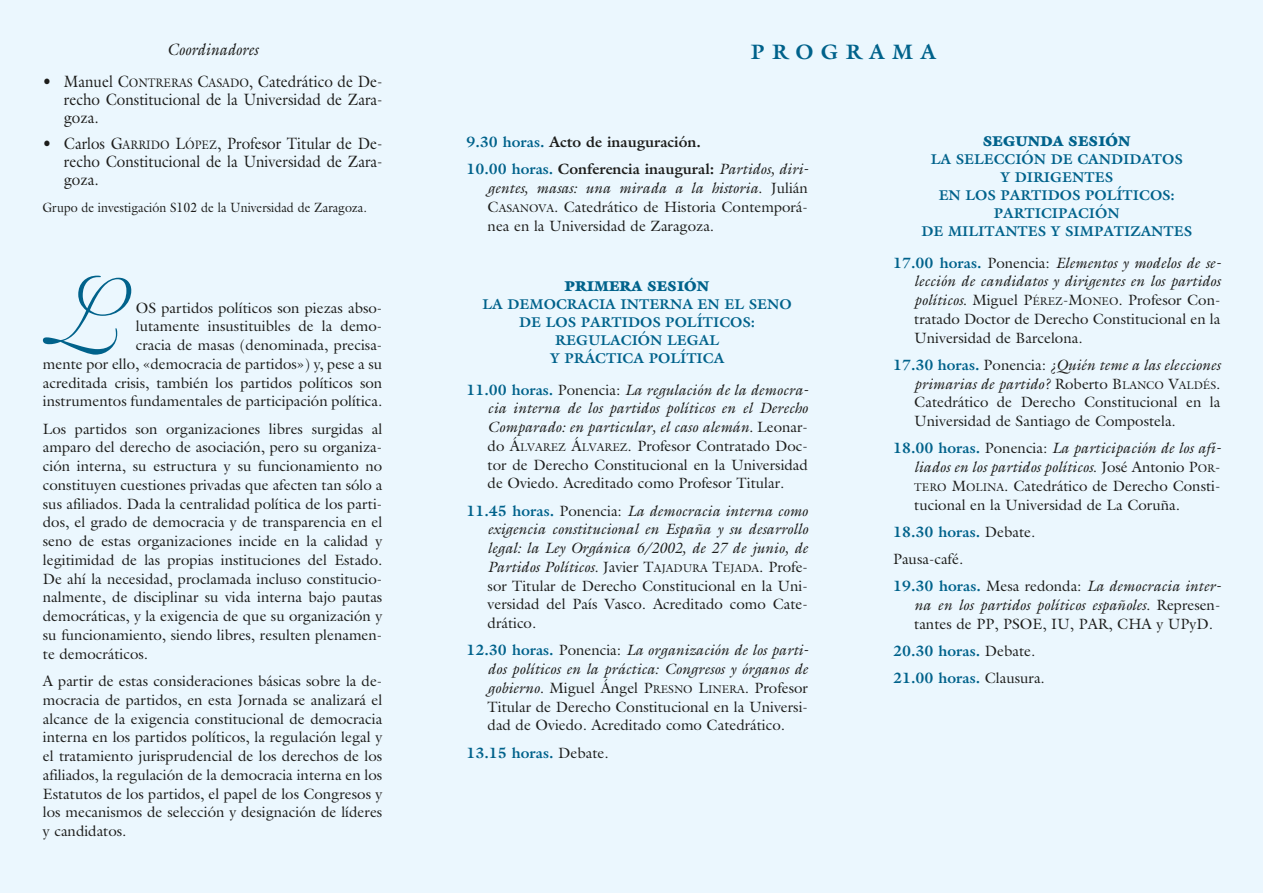
<style>
.page{position:relative;width:1263px;height:893px;background:#ebf7fe}
.page>*{position:absolute;margin:0;border:0;box-sizing:border-box;transform-origin:0 0}
.t1{font:94.95px "Shelley Volante BT";color:#00628b;scale:.92 1}
.t2{font:700 21px "Galliard";color:#00628b}
.t3{font:16.5px/18px "Galliard";color:#1d1d1b;text-align:justify;scale:.92 1}
.t4{font:italic 16.5px "Galliard";color:#1d1d1b;scale:.92 1}
.t5{font:15px/18.8px "Galliard";color:#1d1d1b;text-align:justify}
.t6{font:italic 15px/18.8px "Galliard";color:#1d1d1b;text-align:justify}
.t7{font:700 15px/27.3px "Galliard";color:#1d1d1b}
.t8{font:700 15px/27.3px "Galliard";color:#00628b}
.t9{font:700 14.25px/18px "Galliard";color:#00628b;text-align:center}
.t10{font:900 14.25px "Galliard";color:#00628b}
.t11{font:13.5px "Galliard";color:#1d1d1b;scale:.92 1}
.s1{font-style:inherit}
.s2{font-size:12.3px}
.s3{color:#00628b}
.s4{font-weight:400;font-style:italic}
.s5{font-style:italic}
.s6{font-size:11.25px}
.s7{font-weight:700;color:#00628b}
.s8{font-weight:700;font-style:normal;color:#00628b}
.s9{font-style:normal}
.s10{font-style:normal;font-size:11.25px}
.s11{font-weight:400;color:#1d1d1b}
</style>
<div class="page">
<p class="t4" style="left:167px;top:39px;width:100px">Coordinadores</p>
<p class="t3" style="left:64px;top:72px;width:348px;text-indent:-21px">• Manuel <span class="s1">C</span><span class="s2">ONTRERAS</span> <span class="s1">C</span><span class="s2">ASADO</span>, Catedrático de De&shy;recho Constitucional de la Universidad de Zara&shy;goza.</p>
<p class="t3" style="left:64px;top:134px;width:348px;text-indent:-21px">• Carlos <span class="s1">G</span><span class="s2">ARRIDO</span> <span class="s1">L</span><span class="s2">ÓPEZ</span>, Profesor Titular de De&shy;recho Constitucional de la Universidad de Zara&shy;goza.</p>
<p class="t11" style="left:43px;top:198px;width:354px">Grupo de investigación S102 de la Universidad de Zaragoza.</p>
<h1 class="t1" style="left:43px;top:254px;width:87px">L</h1>
<p class="t5" style="left:43px;top:298px;width:341px;text-align:right">OS partidos políticos son piezas abso-<br>lutamente insustituibles de la demo-<br>cracia de masas (denominada, precisa-<br>mente por ello, «democracia de partidos») y, pese a su acreditada crisis, también los partidos políticos son instrumentos fundamentales de participación política.</p>
<p class="t5" style="left:43px;top:419px;width:341px">Los partidos son organizaciones libres surgidas al amparo del derecho de asociación, pero su organiza&shy;ción interna, su estructura y su funcionamiento no constituyen cuestiones privadas que afecten tan sólo a sus afiliados. Dada la centralidad política de los parti&shy;dos, el grado de democracia y de transparencia en el seno de estas organizaciones incide en la calidad y legitimidad de las propias instituciones del Estado.<br>De ahí la necesidad, proclamada incluso constitucio&shy;nalmente, de disciplinar su vida interna bajo pautas democráticas, y la exigencia de que su organización y su funcionamiento, siendo libres, resulten plenamen&shy;te democráticos.</p>
<p class="t5" style="left:43px;top:671px;width:341px">A partir de estas consideraciones básicas sobre la de&shy;mocracia de partidos, en esta Jornada se analizará el alcance de la exigencia constitucional de democracia interna en los partidos políticos, la regulación legal y el tratamiento jurisprudencial de los derechos de los afiliados, la regulación de la democracia interna en los Estatutos de los partidos, el papel de los Congresos y los mecanismos de selección y designación de líderes y candidatos.</p>
<h2 class="t2" style="left:751px;top:38px;width:43px">P ro</h2>
<h2 class="t2" style="left:821px;top:38px;width:49px">g rama</h2>
<p class="t7" style="left:466px;top:128px;width:344px"><span class="s3">9.30 horas.</span> Acto de inauguración.<br><span class="s3">10.00 horas.</span> Conferencia inaugural: <span class="s4">Partidos, diri-</span></p>
<p class="t5" style="left:488px;top:178px;width:322px"><span class="s5">gentes, masas: una mirada a la historia.</span> Julián <span class="s1">C</span><span class="s6">ASANOVA</span><span class="s1">.</span> Catedrático de Historia Contemporá&shy;nea en la Universidad de Zaragoza.</p>
<p class="t10" style="left:565px;top:277px;width:146px">PRIMERA SESIÓN</p>
<p class="t9" style="left:483px;top:295px;width:311px">LA DEMOCRACIA INTERNA EN EL SENO<br>DE LOS PARTIDOS POLÍTICOS:<br>REGULACIÓN LEGAL<br>Y PRÁCTICA POLÍTICA</p>
<p class="t5" style="left:488px;top:380px;width:322px;text-indent:-21px"><span class="s7">11.00 horas.</span> Ponencia: <span class="s5">La regulación de la democra&shy;cia interna de los partidos políticos en el Derecho Comparado: en particular, el caso alemán.</span> Leonar&shy;do <span class="s1">Á</span><span class="s6">LVAREZ</span> <span class="s1">Á</span><span class="s6">LVAREZ</span>. Profesor Contratado Doc&shy;tor de Derecho Constitucional en la Universidad de Oviedo. Acreditado como Profesor Titular.</p>
<p class="t6" style="left:488px;top:501px;width:322px;text-indent:-21px"><span class="s8">11.45 horas.</span> <span class="s9">Ponencia:</span> La democracia interna como exigencia constitucional en España y su desarrollo legal: la Ley Orgánica 6/2002, de 27 de junio, de Partidos Políticos. <span class="s9">Javier</span> <span class="s9">T</span><span class="s10">AJADURA</span> <span class="s9">T</span><span class="s10">EJADA</span><span class="s9">. Profe&shy;sor Titular de Derecho Constitucional en la Uni&shy;versidad del País Vasco. Acreditado como Cate&shy;drático.</span></p>
<p class="t5" style="left:488px;top:641px;width:322px;text-indent:-21px"><span class="s7">12.30 horas.</span> Ponencia: <span class="s5">La organización de los parti&shy;dos políticos en la práctica: Congresos y órganos de gobierno.</span> Miguel Ángel <span class="s1">P</span><span class="s6">RESNO</span> <span class="s1">L</span><span class="s6">INERA</span>. Profesor Titular de Derecho Constitucional en la Universi&shy;dad de Oviedo. Acreditado como Catedrático.</p>
<p class="t8" style="left:466px;top:739px;width:144px">13.15 horas. <span class="s11">Debate.</span></p>
<p class="t10" style="left:983px;top:132px;width:149px">SEGUNDA SESIÓN</p>
<p class="t9" style="left:921px;top:150px;width:272px">LA SELECCIÓN DE CANDIDATOS<br>Y DIRIGENTES<br>EN LOS PARTIDOS POLÍTICOS:<br>PARTICIPACIÓN<br>DE MILITANTES Y SIMPATIZANTES</p>
<p class="t5" style="left:914px;top:253px;width:308px;text-indent:-21px"><span class="s7">17.00 horas.</span> Ponencia: <span class="s5">Elementos y modelos de se&shy;lección de candidatos y dirigentes en los partidos políticos.</span> Miguel <span class="s1">P</span><span class="s6">ÉREZ</span><span class="s1">-M</span><span class="s6">ONEO</span>. Profesor Con&shy;tratado Doctor de Derecho Constitucional en la Universidad de Barcelona.</p>
<p class="t5" style="left:914px;top:355px;width:308px;text-indent:-21px"><span class="s7">17.30 horas.</span> Ponencia: <span class="s5">¿Quién teme a las elecciones primarias de partido?</span> Roberto <span class="s1">B</span><span class="s6">LANCO</span> <span class="s1">V</span><span class="s6">ALDÉS</span>.<br>Catedrático de Derecho Constitucional en la Universidad de Santiago de Compostela.</p>
<p class="t5" style="left:914px;top:439px;width:308px;text-indent:-21px"><span class="s7">18.00 horas.</span> Ponencia: <span class="s5">La participación de los afi&shy;liados en los partidos políticos</span>. José Antonio <span class="s1">P</span><span class="s6">OR</span><span class="s1">-</span><span class="s6">TERO</span> <span class="s1">M</span><span class="s6">OLINA</span>. Catedrático de Derecho Consti&shy;tucional en la Universidad de La Coruña.</p>
<p class="t5" style="left:893px;top:518px;width:329px;line-height:27.3px;text-align:left"><span class="s7">18.30 horas.</span> Debate.<br>Pausa-café.<br><span class="s7">19.30 horas.</span> Mesa redonda: <span class="s5">La democracia inter-</span></p>
<p class="t5" style="left:914px;top:595px;width:308px"><span class="s5">na en los partidos políticos españoles.</span> Represen&shy;tantes de PP, PSOE, IU, PAR, CHA y UPyD.</p>
<p class="t8" style="left:893px;top:637px;width:153px">20.30 horas. <span class="s11">Debate.<br></span>21.00 horas. <span class="s11">Clausura.</span></p>
</div>
